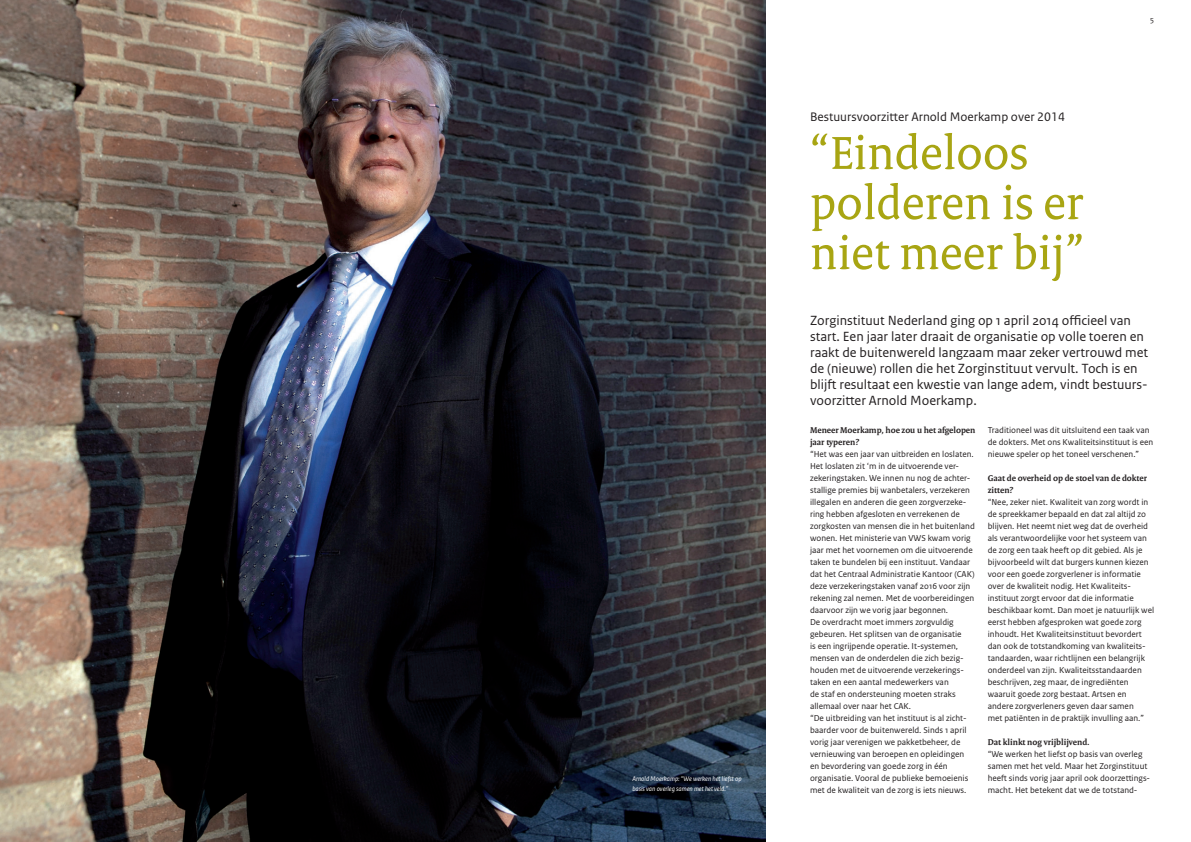
<style>
.page{position:relative;width:1191px;height:842px;background:#fff}
.page>*{position:absolute;margin:0;border:0;box-sizing:border-box;transform-origin:0 0}
.t1{font:50px/50px "Rijksoverheid Serif";color:#a8a513}
.t2{font:14px/16px "Rijksoverheid Sans Text";color:#231f20}
.t3{font:13px "Rijksoverheid Sans Text";color:#231f20}
.t4{font:9px/12px "Rijksoverheid Sans Text";color:#231f20}
.t5{font:700 9px/12px "Rijksoverheid Serif";color:#231f20}
.t6{font:8px "Rijksoverheid Sans Text";color:#231f20}
.t7{font:italic 7px/10px "Rijksoverheid Sans Text";color:#fff}
</style>
<div class="page">
<img style="left:0;top:0;width:765px;height:842px">
<p class="t7" style="left:632px;top:774px;width:111px">Arnold Moerkamp: “We werken het liefst op basis van overleg samen met het veld.”</p>
<h3 class="t3" style="left:810px;top:109px;width:256px">Bestuursvoorzitter Arnold Moerkamp over 2014</h3>
<p class="t6" style="left:1150px;top:15px;width:5px">5</p>
<h1 class="t1" style="left:810px;top:127px;width:276px">“Eindeloos polderen is er niet meer bij”</h1>
<p class="t2" style="left:810px;top:313px;width:340px">Zorginstituut Nederland ging op 1 april 2014 officieel van start. Een jaar later draait de organisatie op volle toeren en raakt de buitenwereld langzaam maar zeker vertrouwd met de (nieuwe) rollen die het Zorginstituut vervult. Toch is en blijft resultaat een kwestie van lange adem, vindt bestuurs&shy;voorzitter Arnold Moerkamp.</p>
<p class="t5" style="left:810px;top:424px;width:167px">Meneer Moerkamp, hoe zou u het afgelopen jaar typeren?</p>
<p class="t4" style="left:810px;top:448px;width:166px">“Het was een jaar van uitbreiden en loslaten.<br>Het loslaten zit ‘m in de uitvoerende ver&shy;zekeringstaken. We innen nu nog de achter&shy;stallige premies bij wanbetalers, verzekeren illegalen en anderen die geen zorgverzeke&shy;ring hebben afgesloten en verrekenen de zorgkosten van mensen die in het buitenland wonen. Het ministerie van VWS kwam vorig jaar met het voornemen om die uitvoerende taken te bundelen bij een instituut. Vandaar dat het Centraal Administratie Kantoor (CAK) deze verzekeringstaken vanaf 2016 voor zijn rekening zal nemen. Met de voorbereidingen daarvoor zijn we vorig jaar begonnen.<br>De overdracht moet immers zorgvuldig gebeuren. Het splitsen van de organisatie<br>is een ingrijpende operatie. It-systemen, mensen van de onderdelen die zich bezig&shy;houden met de uitvoerende verzekerings&shy;taken en een aantal medewerkers van<br>de staf en ondersteuning moeten straks allemaal over naar het CAK.<br>“De uitbreiding van het instituut is al zicht&shy;baarder voor de buitenwereld. Sinds 1 april vorig jaar verenigen we pakketbeheer, de vernieuwing van beroepen en opleidingen en bevordering van goede zorg in één organisatie. Vooral de publieke bemoeienis met de kwaliteit van de zorg is iets nieuws.</p>
<p class="t4" style="left:987px;top:424px;width:167px">Traditioneel was dit uitsluitend een taak van de dokters. Met ons Kwaliteitsinstituut is een nieuwe speler op het toneel verschenen.”</p>
<p class="t5" style="left:987px;top:472px;width:161px">Gaat de overheid op de stoel van de dokter zitten?</p>
<p class="t4" style="left:987px;top:496px;width:168px">“Nee, zeker niet. Kwaliteit van zorg wordt in de spreekkamer bepaald en dat zal altijd zo blijven. Het neemt niet weg dat de overheid als verantwoordelijke voor het systeem van de zorg een taak heeft op dit gebied. Als je bijvoorbeeld wilt dat burgers kunnen kiezen voor een goede zorgverlener is informatie over de kwaliteit nodig. Het Kwaliteits&shy;instituut zorgt ervoor dat die informatie beschikbaar komt. Dan moet je natuurlijk wel eerst hebben afgesproken wat goede zorg inhoudt. Het Kwaliteitsinstituut bevordert dan ook de totstandkoming van kwaliteits&shy;tandaarden, waar richtlijnen een belangrijk onderdeel van zijn. Kwaliteitsstandaarden beschrijven, zeg maar, de ingrediënten waaruit goede zorg bestaat. Artsen en andere zorgverleners geven daar samen<br>met patiënten in de praktijk invulling aan.”</p>
<p class="t5" style="left:987px;top:736px;width:103px">Dat klinkt nog vrijblijvend.</p>
<p class="t4" style="left:987px;top:748px;width:164px">“We werken het liefst op basis van overleg samen met het veld. Maar het Zorginstituut heeft sinds vorig jaar april ook doorzettings&shy;macht. Het betekent dat we de totstand-</p>
</div>
